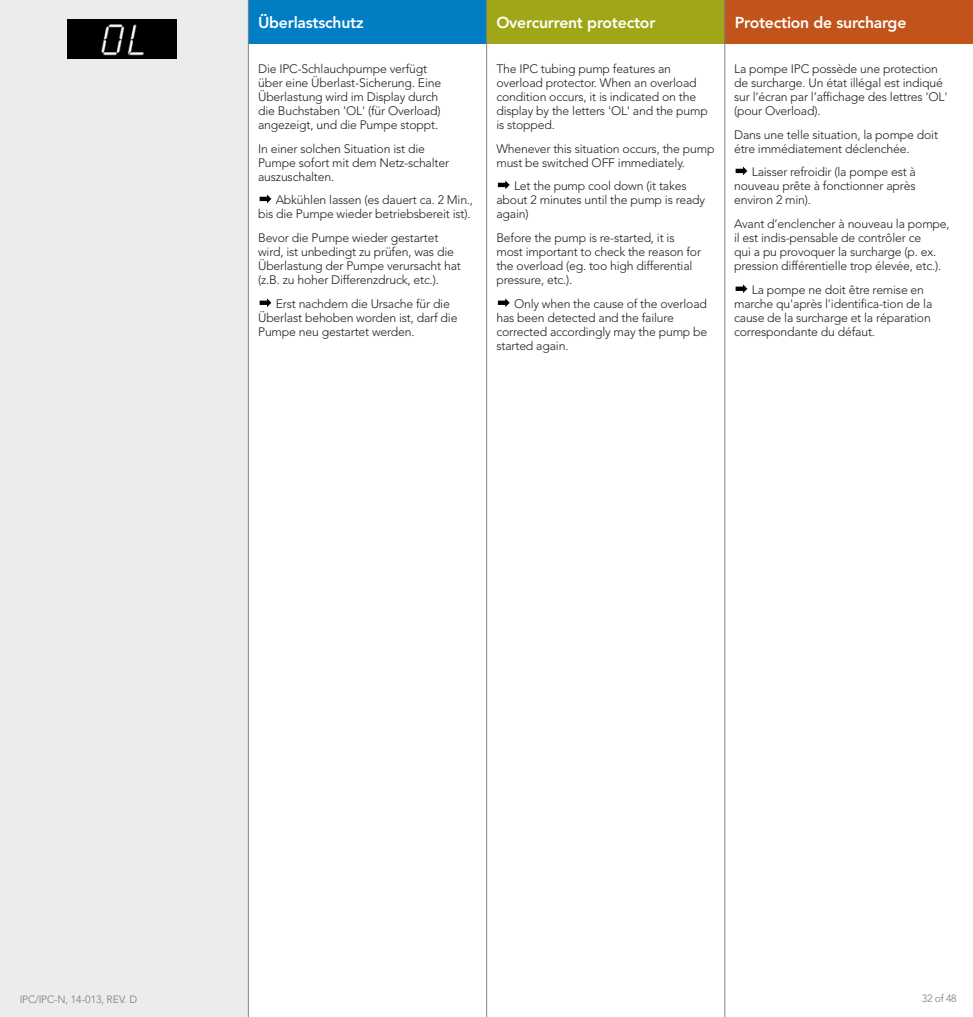
<style>
.page{position:relative;width:973px;height:1017px;background:#fff}
.page>*{position:absolute;margin:0;border:0;box-sizing:border-box;transform-origin:0 0}
.t1{font:800 15.75px "Avenir";letter-spacing:-.015em;color:#fff}
.t2{font:300 12.25px/14px "Avenir";letter-spacing:-.015em;color:#231f20}
.t3{font:300 10.5px "Avenir";color:#77787b}
.t4{font:300 10.5px "Avenir";letter-spacing:-.025em;color:#77787b}
</style>
<div class="page">
<div style="left:0;top:0;width:248px;height:1017px;background:#ebeced"></div>
<div style="left:248px;top:0;width:238px;height:43px;background:#007dc3"></div>
<div style="left:486px;top:0;width:238px;height:43px;background:#9fa617"></div>
<div style="left:724px;top:0;width:248px;height:43px;background:#c2531a"></div>
<hr style="left:486px;top:0;width:1px;height:1017px;background:#808285">
<hr style="left:724px;top:0;width:1px;height:1017px;background:#808285">
<hr style="left:248px;top:0;width:1px;height:1017px;background:#808285">
<img style="left:68px;top:20px;width:108px;height:38px">
<svg style="left:259px;top:195px;width:12px;height:8px"></svg>
<svg style="left:259px;top:298px;width:12px;height:9px"></svg>
<svg style="left:498px;top:181px;width:11px;height:8px"></svg>
<svg style="left:498px;top:298px;width:11px;height:9px"></svg>
<svg style="left:735px;top:167px;width:12px;height:8px"></svg>
<svg style="left:735px;top:284px;width:12px;height:9px"></svg>
<p class="t1" style="left:258px;top:13px;width:107px">Überlastschutz</p>
<p class="t1" style="left:496px;top:13px;width:160px">Overcurrent protector</p>
<p class="t1" style="left:734px;top:13px;width:173px">Protection de surcharge</p>
<p class="t2" style="left:258px;top:61px;width:184px">Die IPC-Schlauchpumpe verfügt über eine Überlast-Sicherung. Eine Überlastung wird im Display durch die Buchstaben 'OL' (für Overload) angezeigt, und die Pumpe stoppt.</p>
<p class="t2" style="left:258px;top:141px;width:192px">In einer solchen Situation ist die<br>Pumpe sofort mit dem Netz-schalter auszuschalten.</p>
<p class="t2" style="left:258px;top:193px;width:216px;text-align:right">Abkühlen lassen (es dauert ca. 2 Min., bis die Pumpe wieder betriebsbereit ist).</p>
<p class="t2" style="left:258px;top:231px;width:204px">Bevor die Pumpe wieder gestartet wird, ist unbedingt zu prüfen, was die Überlastung der Pumpe verursacht hat (z.B. zu hoher Differenzdruck, etc.).</p>
<p class="t2" style="left:258px;top:297px;width:201px;text-indent:18px">Erst nachdem die Ursache für die<br>Überlast behoben worden ist, darf die<br>Pumpe neu gestartet werden.</p>
<p class="t2" style="left:496px;top:61px;width:213px">The IPC tubing pump features an overload protector. When an overload condition occurs, it is indicated on the display by the letters 'OL' and the pump is stopped.</p>
<p class="t2" style="left:496px;top:141px;width:219px">Whenever this situation occurs, the pump must be switched OFF immediately.</p>
<p class="t2" style="left:496px;top:179px;width:210px;text-indent:18px">Let the pump cool down (it takes about 2 minutes until the pump is ready again)</p>
<p class="t2" style="left:496px;top:231px;width:206px">Before the pump is re-started, it is most important to check the reason for the overload (eg. too high differential pressure, etc.).</p>
<p class="t2" style="left:496px;top:297px;width:212px;text-indent:18px">Only when the cause of the overload has been detected and the failure corrected accordingly may the pump be started again.</p>
<p class="t2" style="left:734px;top:61px;width:215px">La pompe IPC possède une protection de surcharge. Un état illégal est indiqué sur l’écran par l’affichage des lettres 'OL' (pour Overload).</p>
<p class="t2" style="left:734px;top:127px;width:205px">Dans une telle situation, la pompe doit étre immédiatement déclenchée.</p>
<p class="t2" style="left:734px;top:165px;width:183px;text-align:justify;text-indent:18px">Laisser refroidir (la pompe est à nouveau prête à fonctionner après environ 2 min).</p>
<p class="t2" style="left:734px;top:217px;width:217px">Avant d’enclencher à nouveau la pompe, il est indis-pensable de contrôler ce<br>qui a pu provoquer la surcharge (p. ex. pression différentielle trop élevée, etc.).</p>
<p class="t2" style="left:734px;top:283px;width:200px;text-indent:18px">La pompe ne doit être remise en marche qu'après l'identifica-tion de la cause de la surcharge et la réparation correspondante du défaut.</p>
<p class="t3" style="left:20px;top:993px;width:119px">IPC/IPC-N, 14-013, REV. D</p>
<p class="t4" style="left:921px;top:993px;width:36px">32 of 48</p>
</div>
